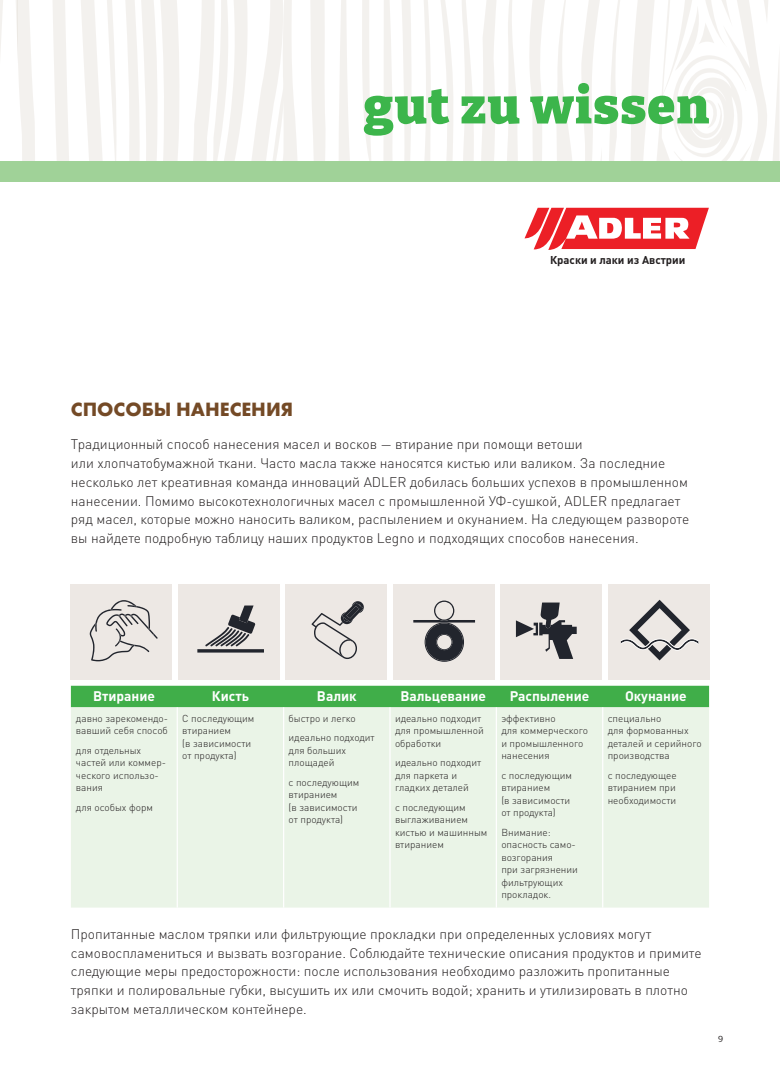
<style>
.page{position:relative;width:780px;height:1088px;background:#fff}
.page>*{position:absolute;margin:0;border:0;box-sizing:border-box;transform-origin:0 0}
.t1{font:900 50px "Bitter";letter-spacing:.025em;color:#3cb54b}
.t2{font:700 20px "Futura PT";color:#744a26}
.t3{font:300 13.75px/18.8px "DIN Pro";color:#231f20}
.t4{font:700 13.75px "DIN Pro";color:#fff}
.t5{font:700 11.25px "DIN Pro";color:#231f20}
.t6{font:300 10px/12.5px "DIN Pro";color:#231f20}
.t7{font:8.75px "Bitter";color:#231f20}
.s1{font-size:12.5px}
</style>
<div class="page">
<svg style="left:0;top:0;width:18px;height:55px"></svg>
<svg style="left:18px;top:0;width:264px;height:161px"></svg>
<svg style="left:282px;top:0;width:497px;height:161px"></svg>
<div style="left:18px;top:161px;width:762px;height:20px;background:#a0d298"></div>
<div style="left:0;top:161px;width:18px;height:20px;background:#a0d298"></div>
<div style="left:71px;top:584px;width:101px;height:95px;background:#ede8e4"></div>
<div style="left:608px;top:584px;width:101px;height:95px;background:#ede8e4"></div>
<div style="left:500px;top:584px;width:101px;height:95px;background:#ede8e4"></div>
<div style="left:393px;top:584px;width:101px;height:95px;background:#ede8e4"></div>
<div style="left:286px;top:584px;width:101px;height:95px;background:#ede8e4"></div>
<div style="left:178px;top:584px;width:101px;height:95px;background:#ede8e4"></div>
<svg style="left:524px;top:208px;width:184px;height:42px"></svg>
<div style="left:71px;top:686px;width:638px;height:21px;background:#40ae49"></div>
<div style="left:71px;top:707px;width:638px;height:200px;background:#eaf4e7"></div>
<hr style="left:177px;top:707px;width:1px;height:200px;background:#fff">
<hr style="left:283px;top:707px;width:1px;height:200px;background:#fff">
<hr style="left:389px;top:707px;width:1px;height:200px;background:#fff">
<hr style="left:495px;top:707px;width:2px;height:200px;background:#fff">
<hr style="left:602px;top:707px;width:1px;height:200px;background:#fff">
<svg style="left:90px;top:600px;width:68px;height:61px"></svg>
<svg style="left:197px;top:605px;width:67px;height:47px"></svg>
<svg style="left:413px;top:600px;width:62px;height:62px"></svg>
<svg style="left:516px;top:602px;width:60px;height:57px"></svg>
<svg style="left:621px;top:600px;width:77px;height:60px"></svg>
<svg style="left:311px;top:601px;width:53px;height:58px"></svg>
<h1 class="t1" style="left:364px;top:74px;width:346px">gut zu wissen</h1>
<p class="t5" style="left:550px;top:250px;width:137px">Краски и лаки из Австрии</p>
<h2 class="t2" style="left:71px;top:397px;width:224px">СПОСОБЫ НАНЕСЕНИЯ</h2>
<p class="t3" style="left:71px;top:434px;width:620px">Традиционный способ нанесения масел и восков <span class="s1">—</span> втирание при помощи ветоши<br>или хлопчатобумажной ткани. Часто масла также наносятся кистью или валиком. За последние несколько лет креативная команда инноваций ADLER добилась больших успехов в промышленном нанесении. Помимо высокотехнологичных масел с промышленной УФ-сушкой, ADLER предлагает ряд масел, которые можно наносить валиком, распылением и окунанием. На следующем развороте вы найдете подробную таблицу наших продуктов Legno и подходящих способов нанесения.</p>
<p class="t4" style="left:93px;top:685px;width:63px">Втирание</p>
<p class="t4" style="left:212px;top:685px;width:39px">Кисть</p>
<p class="t4" style="left:317px;top:685px;width:41px">Валик</p>
<p class="t4" style="left:400px;top:685px;width:87px">Вальцевание</p>
<p class="t4" style="left:509px;top:685px;width:81px">Распыление</p>
<p class="t4" style="left:625px;top:685px;width:63px">Окунание</p>
<p class="t6" style="left:76px;top:711px;width:93px">давно зарекомендо&shy;вавший себя способ</p>
<p class="t6" style="left:76px;top:743px;width:90px">для отдельных частей или коммер&shy;ческого использо&shy;вания</p>
<p class="t6" style="left:76px;top:800px;width:78px">для особых форм</p>
<p class="t6" style="left:182px;top:711px;width:74px">С последующим втиранием<br>(в зависимости от продукта)</p>
<p class="t6" style="left:288px;top:707px;width:88px;line-height:19.6px">быстро и легко идеально подходит</p>
<p class="t6" style="left:501px;top:711px;width:88px">эффективно<br>для коммерческого и промышленного нанесения</p>
<p class="t6" style="left:501px;top:768px;width:72px">с последующим втиранием<br>(в зависимости от продукта)</p>
<p class="t6" style="left:501px;top:825px;width:78px">Внимание: опасность само&shy;возгорания<br>при загрязнении фильтрующих прокладок.</p>
<p class="t6" style="left:395px;top:711px;width:90px">идеально подходит для промышленной обработки</p>
<p class="t6" style="left:395px;top:755px;width:88px">идеально подходит для паркета и гладких деталей</p>
<p class="t6" style="left:395px;top:800px;width:94px">с последующим выглаживанием кистью и машинным втиранием</p>
<p class="t6" style="left:607px;top:711px;width:95px">специально<br>для формованных деталей и серийного производства</p>
<p class="t6" style="left:607px;top:768px;width:70px;text-align:justify">с последующее втиранием при необходимости</p>
<p class="t6" style="left:288px;top:743px;width:59px">для больших площадей</p>
<p class="t6" style="left:288px;top:775px;width:72px">с последующим втиранием<br>(в зависимости от продукта)</p>
<p class="t3" style="left:71px;top:923px;width:632px">Пропитанные маслом тряпки или фильтрующие прокладки при определенных условиях могут самовоспламениться и вызвать возгорание. Соблюдайте технические описания продуктов и примите следующие меры предосторожности: после использования необходимо разложить пропитанные тряпки и полировальные губки, высушить их или смочить водой; хранить и утилизировать в плотно закрытом металлическом контейнере.</p>
<p class="t7" style="left:718px;top:1033px;width:7px">9</p>
</div>
